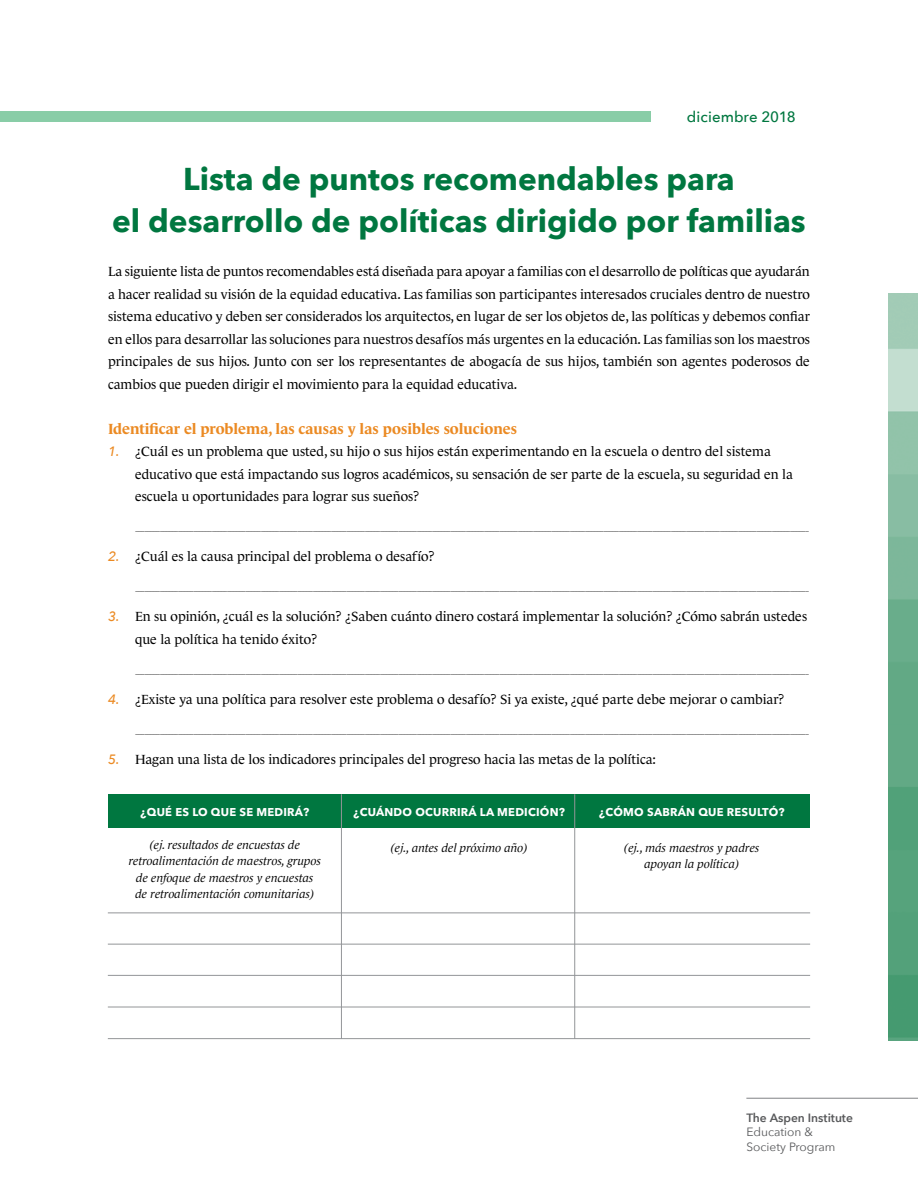
<style>
.page{position:relative;width:918px;height:1188px;background:#fff}
.page>*{position:absolute;margin:0;border:0;box-sizing:border-box;transform-origin:0 0}
.Header_1{font:700 31.5px "Avenir Next";color:#007740}
.Body_Copy{font:700 15px "Le Monde Journal Std";color:#eb8a23}
.t1{font:500 15px "Avenir Next";letter-spacing:.005em;color:#007740}
.Body_Copy-2{font:13.5px/22.5px "Le Monde Journal Std";color:#000}
.Body_Copy-3{font:italic 12px/16.5px "Le Monde Journal Std";color:#000;text-align:center}
.t2{font:12px/14.4px "Avenir Next";color:#58595b}
.t3{font:600 12px "Avenir Next";color:#58595b}
.Body_Copy-4{font:700 11.25px "Avenir Next LT Pro";letter-spacing:.02em;color:#fff}
.Bullet_List{font:6px "Le Monde Journal Std";color:#000}
.s1{font-family:"Avenir Next";font-weight:500;font-style:italic;color:#eb8a23}
</style>
<div class="page">
<hr style="left:746px;top:1098px;width:172px;height:1px;background:#808285">
<img style="left:888px;top:294px;width:30px;height:747px">
<div style="left:108px;top:794px;width:702px;height:34px;background:#007740"></div>
<hr style="left:341px;top:794px;width:1px;height:245px;background:#939598">
<hr style="left:108px;top:913px;width:702px;height:1px;background:#939598">
<hr style="left:108px;top:944px;width:702px;height:1px;background:#939598">
<hr style="left:108px;top:975px;width:702px;height:1px;background:#939598">
<hr style="left:108px;top:1007px;width:702px;height:1px;background:#939598">
<hr style="left:108px;top:1038px;width:702px;height:1px;background:#939598">
<hr style="left:574px;top:794px;width:1px;height:245px;background:#939598">
<div style="left:0;top:111px;width:650px;height:11px;background:#89cda7"></div>
<p class="t1" style="left:687px;top:104px;width:110px">diciembre 2018</p>
<p class="Header_1" style="left:183px;top:152px;width:553px">Lista de puntos recomendables para</p>
<p class="Header_1" style="left:112px;top:194px;width:695px">el desarrollo de políticas dirigido por familias</p>
<p class="Body_Copy-2" style="left:108px;top:260px;width:704px;text-align:justify">La siguiente lista de puntos recomendables está diseñada para apoyar a familias con el desarrollo de políticas que ayudarán a hacer realidad su visión de la equidad educativa. Las familias son participantes interesados cruciales dentro de nuestro sistema educativo y deben ser considerados los arquitectos, en lugar de ser los objetos de, las políticas y debemos confiar en ellos para desarrollar las soluciones para nuestros desafíos más urgentes en la educación. Las familias son los maestros principales de sus hijos. Junto con ser los representantes de abogacía de sus hijos, también son agentes poderosos de cambios que pueden dirigir el movimiento para la equidad educativa.</p>
<p class="Body_Copy" style="left:108px;top:420px;width:411px">Identificar el problema, las causas y las posibles soluciones</p>
<p class="Body_Copy-2" style="left:135px;top:440px;width:659px;text-indent:-27px"><span class="s1">1.</span> ¿Cuál es un problema que usted, su hijo o sus hijos están experimentando en la escuela o dentro del sistema educativo que está impactando sus logros académicos, su sensación de ser parte de la escuela, su seguridad en la escuela u oportunidades para lograr sus sueños?</p>
<p class="Bullet_List" style="left:136px;top:526px;width:675px">____________________________________________________________________________________________________________________________________________________________________________________________________________________________</p>
<p class="Body_Copy-2" style="left:108px;top:545px;width:328px"><span class="s1">2.</span> ¿Cuál es la causa principal del problema o desafío?</p>
<p class="Bullet_List" style="left:136px;top:586px;width:675px">____________________________________________________________________________________________________________________________________________________________________________________________________________________________</p>
<p class="Body_Copy-2" style="left:135px;top:605px;width:674px;text-indent:-27px"><span class="s1">3.</span> En su opinión, ¿cuál es la solución? ¿Saben cuánto dinero costará implementar la solución? ¿Cómo sabrán ustedes que la política ha tenido éxito?</p>
<p class="Bullet_List" style="left:136px;top:668px;width:675px">____________________________________________________________________________________________________________________________________________________________________________________________________________________________</p>
<p class="Body_Copy-2" style="left:108px;top:688px;width:678px"><span class="s1">4.</span> ¿Existe ya una política para resolver este problema o desafío? Si ya existe, ¿qué parte debe mejorar o cambiar?</p>
<p class="Bullet_List" style="left:136px;top:728px;width:675px">____________________________________________________________________________________________________________________________________________________________________________________________________________________________</p>
<p class="Body_Copy-2" style="left:108px;top:748px;width:549px"><span class="s1">5.</span> Hagan una lista de los indicadores principales del progreso hacia las metas de la política:</p>
<p class="Body_Copy-4" style="left:141px;top:805px;width:170px">¿QUÉ ES LO QUE SE MEDIRÁ?</p>
<p class="Body_Copy-4" style="left:353px;top:805px;width:213px">¿CUÁNDO OCURRIRÁ LA MEDICIÓN?</p>
<p class="Body_Copy-4" style="left:599px;top:805px;width:187px">¿CÓMO SABRÁN QUE RESULTÓ?</p>
<p class="Body_Copy-3" style="left:391px;top:839px;width:138px">(ej., antes del próximo año)</p>
<p class="Body_Copy-3" style="left:624px;top:839px;width:137px">(ej., más maestros y padres apoyan la política)</p>
<p class="Body_Copy-3" style="left:129px;top:836px;width:194px">(ej. resultados de encuestas de retroalimentación de maestros, grupos de enfoque de maestros y encuestas<br>de retroalimentación comunitarias)</p>
<p class="t3" style="left:746px;top:1107px;width:108px">The Aspen Institute</p>
<p class="t2" style="left:746px;top:1124px;width:91px">Education &amp;<br>Society Program</p>
</div>
